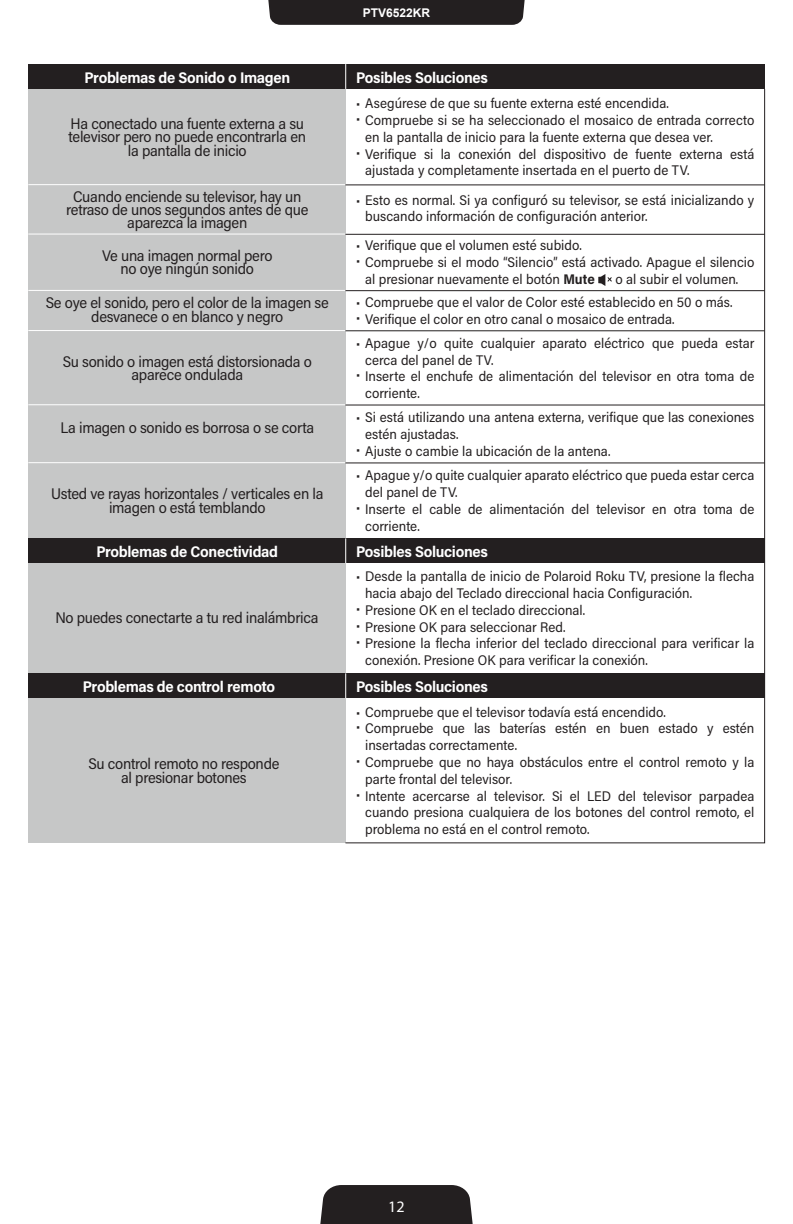
<style>
.page{position:relative;width:793px;height:1224px;background:#fff}
.page>*{position:absolute;margin:0;border:0;box-sizing:border-box;transform-origin:0 0}
.t1{font:16px "Myriad Pro";color:#fff}
.t2{font:15.4px/13.2px "Acumin Pro Semi Cond";letter-spacing:-.02em;color:#231f20;text-align:center}
.t3{font:700 15.4px "Acumin Pro Semi Cond";letter-spacing:-.02em;color:#fff}
.t4{font:14px/16.8px "Acumin Pro Semi Cond";color:#231f20}
.t5{font:700 12px "Arial";color:#fff}
.s1{font-weight:700}
</style>
<div class="page">
<div style="left:320px;top:1185px;width:153px;height:39px;background:#231f20"></div>
<div style="left:268px;top:0;width:257px;height:25px;background:#231f20"></div>
<div style="left:28px;top:83px;width:318px;height:760px;background:#c6c7c7"></div>
<div style="left:28px;top:64px;width:736px;height:25px;background:#231f20"></div>
<div style="left:28px;top:538px;width:736px;height:25px;background:#231f20"></div>
<div style="left:28px;top:673px;width:736px;height:25px;background:#231f20"></div>
<svg style="left:345px;top:64px;width:1px;height:24px"></svg>
<hr style="left:28px;top:184px;width:317px;height:1px;background:#fff">
<hr style="left:28px;top:234px;width:317px;height:1px;background:#fff">
<hr style="left:28px;top:290px;width:317px;height:1px;background:#fff">
<hr style="left:28px;top:330px;width:317px;height:1px;background:#fff">
<hr style="left:28px;top:404px;width:317px;height:1px;background:#fff">
<hr style="left:28px;top:462px;width:317px;height:1px;background:#fff">
<svg style="left:345px;top:88px;width:420px;height:755px"></svg>
<hr style="left:345px;top:405px;width:419px;height:1px;background:#231f20">
<svg style="left:598px;top:274px;width:14px;height:12px"></svg>
<p class="t3" style="left:84px;top:66px;width:207px">Problemas de Sonido o Imagen</p>
<p class="t2" style="left:71px;top:116px;width:235px">Ha conectado una fuente externa a su</p>
<p class="t2" style="left:69px;top:130px;width:239px">televisor pero no puede encontrarla en</p>
<p class="t2" style="left:128px;top:143px;width:120px">la pantalla de inicio</p>
<p class="t2" style="left:73px;top:189px;width:230px">Cuando enciende su televisor, hay un</p>
<p class="t2" style="left:66px;top:202px;width:244px">retraso de unos segundos antes de que</p>
<p class="t2" style="left:127px;top:216px;width:122px">aparezca la imagen</p>
<p class="t2" style="left:102px;top:248px;width:172px">Ve una imagen normal pero</p>
<p class="t2" style="left:121px;top:261px;width:135px">no oye ningún sonido</p>
<p class="t2" style="left:46px;top:296px;width:285px">Se oye el sonido, pero el color de la imagen se desvanece o en blanco y negro</p>
<p class="t2" style="left:63px;top:354px;width:251px">Su sonido o imagen está distorsionada o</p>
<p class="t2" style="left:131px;top:367px;width:113px">aparece ondulada</p>
<p class="t2" style="left:60px;top:420px;width:255px">La imagen o sonido es borrosa o se corta</p>
<p class="t2" style="left:51px;top:487px;width:274px">Usted ve rayas horizontales / verticales en la imagen o está temblando</p>
<p class="t3" style="left:96px;top:541px;width:183px">Problemas de Conectividad</p>
<p class="t2" style="left:55px;top:611px;width:265px">No puedes conectarte a tu red inalámbrica</p>
<p class="t3" style="left:83px;top:676px;width:194px">Problemas de control remoto</p>
<p class="t2" style="left:88px;top:757px;width:192px">Su control remoto no responde</p>
<p class="t2" style="left:121px;top:770px;width:127px">al presionar botones</p>
<p class="t5" style="left:363px;top:5px;width:69px">PTV6522KR</p>
<p class="t3" style="left:356px;top:66px;width:133px">Posibles Soluciones</p>
<p class="t4" style="left:356px;top:94px;width:314px">• Asegúrese de que su fuente externa esté encendida.</p>
<p class="t4" style="left:356px;top:109px;width:6px">•</p>
<p class="t4" style="left:356px;top:143px;width:6px">•</p>
<p class="t4" style="left:365px;top:111px;width:391px">Compruebe si se ha seleccionado el mosaico de entrada correcto en la pantalla de inicio para la fuente externa que desea ver.</p>
<p class="t4" style="left:365px;top:145px;width:391px">Verifique si la conexión del dispositivo de fuente externa está ajustada y completamente insertada en el puerto de TV.</p>
<p class="t4" style="left:365px;top:191px;width:390px;text-indent:-9px">• Esto es normal. Si ya configuró su televisor, se está inicializando y buscando información de configuración anterior.</p>
<p class="t4" style="left:356px;top:236px;width:227px">• Verifique que el volumen esté subido.</p>
<p class="t4" style="left:365px;top:253px;width:391px">Compruebe si el modo “Silencio” está activado. Apague el silencio al presionar nuevamente el botón <span class="s1">Mute</span></p>
<p class="t4" style="left:356px;top:251px;width:6px">•</p>
<p class="t4" style="left:615px;top:270px;width:124px">o al subir el volumen.</p>
<p class="t4" style="left:356px;top:293px;width:378px">• Compruebe que el valor de Color esté establecido en 50 o más.</p>
<p class="t4" style="left:365px;top:310px;width:311px">Verifique el color en otro canal o mosaico de entrada.</p>
<p class="t4" style="left:356px;top:308px;width:6px">•</p>
<p class="t4" style="left:365px;top:334px;width:390px;text-indent:-9px">• Apague y/o quite cualquier aparato eléctrico que pueda estar cerca del panel de TV.</p>
<p class="t4" style="left:365px;top:367px;width:391px">Inserte el enchufe de alimentación del televisor en otra toma de corriente.</p>
<p class="t4" style="left:356px;top:365px;width:6px">•</p>
<p class="t4" style="left:365px;top:408px;width:391px;text-indent:-9px">• Si está utilizando una antena externa, verifique que las conexiones estén ajustadas.</p>
<p class="t4" style="left:365px;top:442px;width:247px">Ajuste o cambie la ubicación de la antena.</p>
<p class="t4" style="left:356px;top:440px;width:6px">•</p>
<p class="t4" style="left:365px;top:467px;width:391px;text-indent:-9px">• Apague y/o quite cualquier aparato eléctrico que pueda estar cerca del panel de TV.</p>
<p class="t4" style="left:365px;top:500px;width:391px">Inserte el cable de alimentación del televisor en otra toma de corriente.</p>
<p class="t4" style="left:356px;top:498px;width:6px">•</p>
<p class="t3" style="left:356px;top:541px;width:133px">Posibles Soluciones</p>
<p class="t4" style="left:365px;top:567px;width:391px;text-indent:-9px">• Desde la pantalla de inicio de Polaroid Roku TV, presione la flecha hacia abajo del Teclado direccional hacia Configuración.</p>
<p class="t4" style="left:365px;top:601px;width:221px">Presione OK en el teclado direccional.</p>
<p class="t4" style="left:365px;top:618px;width:202px">Presione OK para seleccionar Red.</p>
<p class="t4" style="left:365px;top:635px;width:390px">Presione la flecha inferior del teclado direccional para verificar la conexión. Presione OK para verificar la conexión.</p>
<p class="t4" style="left:356px;top:703px;width:311px">• Compruebe que el televisor todavía está encendido.</p>
<p class="t4" style="left:365px;top:720px;width:391px">Compruebe que las baterías estén en buen estado y estén insertadas correctamente.</p>
<p class="t4" style="left:365px;top:753px;width:391px">Compruebe que no haya obstáculos entre el control remoto y la parte frontal del televisor.</p>
<p class="t4" style="left:365px;top:787px;width:391px;text-align:justify">Intente acercarse al televisor. Si el LED del televisor parpadea cuando presiona cualquiera de los botones del control remoto, el problema no está en el control remoto.</p>
<p class="t4" style="left:356px;top:599px;width:6px">•</p>
<p class="t4" style="left:356px;top:616px;width:6px">•</p>
<p class="t4" style="left:356px;top:633px;width:6px">•</p>
<p class="t3" style="left:356px;top:676px;width:133px">Posibles Soluciones</p>
<p class="t4" style="left:356px;top:718px;width:6px">•</p>
<p class="t4" style="left:356px;top:751px;width:6px">•</p>
<p class="t4" style="left:356px;top:785px;width:6px">•</p>
<p class="t1" style="left:388px;top:1197px;width:18px">12</p>
</div>
